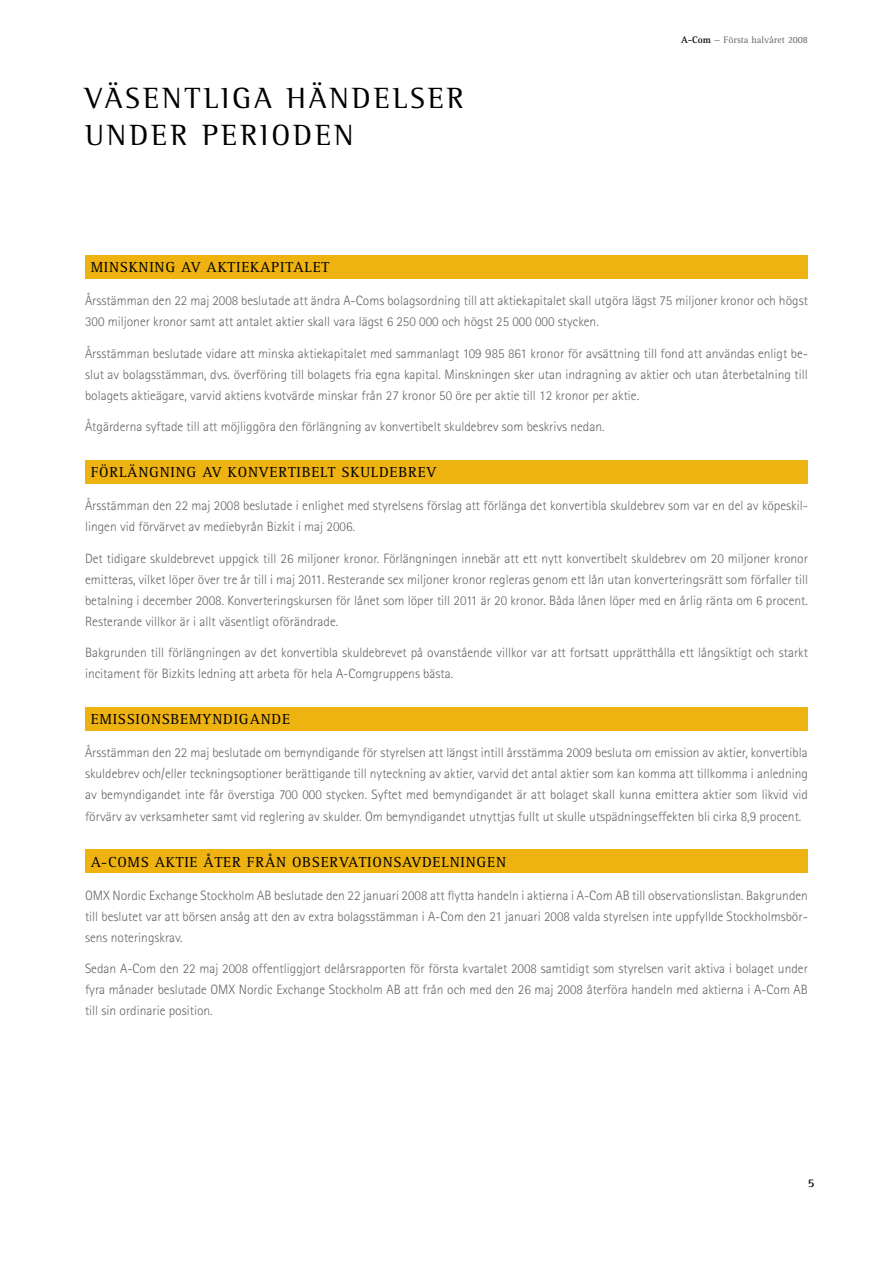
<style>
.page{position:relative;width:893px;height:1263px;background:#fff}
.page>*{position:absolute;margin:0;border:0;box-sizing:border-box;transform-origin:0 0}
.t1{font:30px/37.5px "Rotis Semi Serif";letter-spacing:.1em;color:#000}
.t2{font:15px "Rotis Serif";letter-spacing:.05em;color:#000}
.t3{font:300 13.5px/21px "Rotis Sans Serif";color:#636467;text-align:justify}
.t4{font:700 12px "Rotis Serif";color:#000}
.t5{font:9.75px "Rotis Serif";color:#636467}
.s1{font-weight:700;color:#000}
</style>
<div class="page">
<div style="left:85px;top:255px;width:723px;height:24px;background:#eeb211"></div>
<div style="left:85px;top:460px;width:723px;height:24px;background:#eeb211"></div>
<div style="left:85px;top:707px;width:723px;height:24px;background:#eeb211"></div>
<div style="left:85px;top:849px;width:723px;height:24px;background:#eeb211"></div>
<h1 class="t1" style="left:85px;top:79px;width:380px">VÄSENTLIGA HÄNDELSER<br>UNDER PERIODEN</h1>
<p class="t5" style="left:681px;top:34px;width:128px"><span class="s1">A-Com</span> — Första halvåret 2008</p>
<p class="t2" style="left:91px;top:259px;width:240px">MINSKNING AV AKTIEKAPITALET</p>
<p class="t3" style="left:85px;top:290px;width:724px">Årsstämman den 22 maj 2008 beslutade att ändra A-Coms bolagsordning till att aktiekapitalet skall utgöra lägst 75 miljoner kronor och högst<br>300 miljoner kronor samt att antalet aktier skall vara lägst 6 250 000 och högst 25 000 000 stycken.</p>
<p class="t3" style="left:85px;top:343px;width:724px">Årsstämman beslutade vidare att minska aktiekapitalet med sammanlagt 109 985 861 kronor för avsättning till fond att användas enligt be&shy;slut av bolagsstämman, dvs. överföring till bolagets fria egna kapital. Minskningen sker utan indragning av aktier och utan återbetalning till bolagets aktieägare, varvid aktiens kvotvärde minskar från 27 kronor 50 öre per aktie till 12 kronor per aktie.</p>
<p class="t3" style="left:85px;top:416px;width:521px">Åtgärderna syftade till att möjliggöra den förlängning av konvertibelt skuldebrev som beskrivs nedan.</p>
<p class="t2" style="left:91px;top:464px;width:347px">FÖRLÄNGNING AV KONVERTIBELT SKULDEBREV</p>
<p class="t3" style="left:85px;top:495px;width:724px">Årsstämman den 22 maj 2008 beslutade i enlighet med styrelsens förslag att förlänga det konvertibla skuldebrev som var en del av köpeskil&shy;lingen vid förvärvet av mediebyrån Bizkit i maj 2006.</p>
<p class="t3" style="left:85px;top:548px;width:724px">Det tidigare skuldebrevet uppgick till 26 miljoner kronor. Förlängningen innebär att ett nytt konvertibelt skuldebrev om 20 miljoner kronor emitteras, vilket löper över tre år till i maj 2011. Resterande sex miljoner kronor regleras genom ett lån utan konverteringsrätt som förfaller till betalning i december 2008. Konverteringskursen för lånet som löper till 2011 är 20 kronor. Båda lånen löper med en årlig ränta om 6 procent.<br>Resterande villkor är i allt väsentligt oförändrade.</p>
<p class="t3" style="left:85px;top:642px;width:724px">Bakgrunden till förlängningen av det konvertibla skuldebrevet på ovanstående villkor var att fortsatt upprätthålla ett långsiktigt och starkt incitament för Bizkits ledning att arbeta för hela A-Comgruppens bästa.</p>
<p class="t2" style="left:91px;top:711px;width:201px">EMISSIONSBEMYNDIGANDE</p>
<p class="t3" style="left:85px;top:742px;width:724px">Årsstämman den 22 maj beslutade om bemyndigande för styrelsen att längst intill årsstämma 2009 besluta om emission av aktier, konvertibla skuldebrev och/eller teckningsoptioner berättigande till nyteckning av aktier, varvid det antal aktier som kan komma att tillkomma i anledning av bemyndigandet inte får överstiga 700 000 stycken. Syftet med bemyndigandet är att bolaget skall kunna emittera aktier som likvid vid förvärv av verksamheter samt vid reglering av skulder. Om bemyndigandet utnyttjas fullt ut skulle utspädningseffekten bli cirka 8,9 procent.</p>
<p class="t2" style="left:91px;top:853px;width:417px">A-COMS AKTIE ÅTER FRÅN OBSERVATIONSAVDELNINGEN</p>
<p class="t3" style="left:85px;top:884px;width:724px">OMX Nordic Exchange Stockholm AB beslutade den 22 januari 2008 att flytta handeln i aktierna i A-Com AB till observationslistan. Bakgrunden till beslutet var att börsen ansåg att den av extra bolagsstämman i A-Com den 21 januari 2008 valda styrelsen inte uppfyllde Stockholmsbör&shy;sens noteringskrav.</p>
<p class="t3" style="left:85px;top:958px;width:724px">Sedan A-Com den 22 maj 2008 offentliggjort delårsrapporten för första kvartalet 2008 samtidigt som styrelsen varit aktiva i bolaget under fyra månader beslutade OMX Nordic Exchange Stockholm AB att från och med den 26 maj 2008 återföra handeln med aktierna i A-Com AB till sin ordinarie position.</p>
<p class="t4" style="left:808px;top:1176px;width:8px">5</p>
</div>
